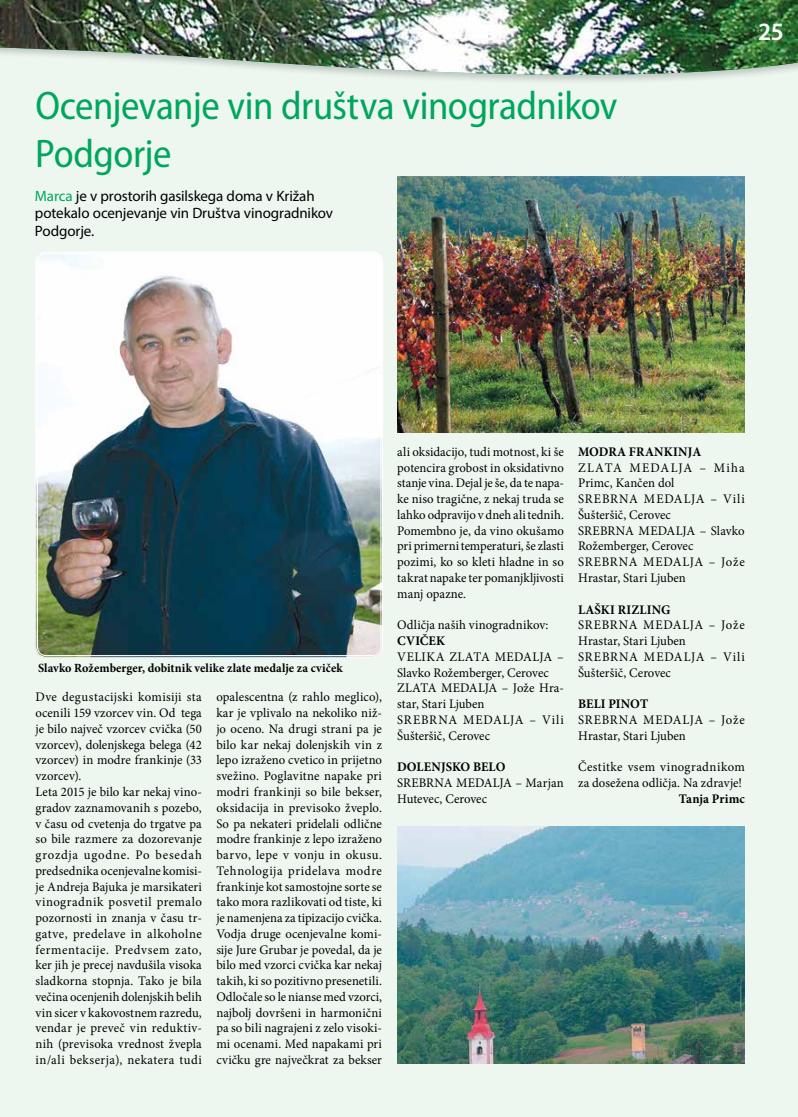
<style>
.page{position:relative;width:798px;height:1117px;background:#fff}
.page>*{position:absolute;margin:0;border:0;box-sizing:border-box;transform-origin:0 0}
.t1{font:semi-condensed 40px/48px "Myriad Pro";letter-spacing:-.015em;color:#00a65d}
.t2{font:600 25px "Myriad Pro";color:#fff}
.t3{font:15px/17.5px "Myriad Pro";letter-spacing:-.005em;color:#000}
.t4{font:13.12px/15.8px "Minion Pro";letter-spacing:.015em;color:#000}
.t5{font:700 13.12px "Minion Pro";letter-spacing:.01em;color:#000}
.t6{font:700 12.5px "Minion Pro";letter-spacing:.005em;color:#000}
.s1{color:#00a65d}
</style>
<div class="page">
<div style="left:1px;top:94px;width:796px;height:1022px;background:#edf7f0"></div>
<svg style="left:0;top:94px;width:1px;height:1022px"></svg>
<svg style="left:0;top:76px;width:797px;height:18px;background:#eaf4ed"></svg>
<img style="left:0;top:0;width:797px;height:76px">
<img style="left:35px;top:251px;width:347px;height:406px">
<div style="left:35px;top:251px;width:348px;height:406px;border:1px solid #fff;border-radius:10px"></div>
<div style="left:37px;top:253px;width:344px;height:402px;border:1px solid #fff;border-radius:9px"></div>
<img style="left:397px;top:176px;width:347px;height:256px">
<img style="left:397px;top:826px;width:347px;height:237px">
<h1 class="t1" style="left:35px;top:81px;width:583px">Ocenjevanje vin društva vinogradnikov<br>Podgorje</h1>
<p class="t3" style="left:35px;top:186px;width:299px"><span class="s1">Marca</span> je v prostorih gasilskega doma v Križah potekalo ocenjevanje vin Društva vinogradnikov<br>Podgorje.</p>
<h2 class="t2" style="left:758px;top:16px;width:27px">25</h2>
<p class="t6" style="left:38px;top:659px;width:306px">Slavko Rožemberger, dobitnik velike zlate medalje za cviček</p>
<p class="t4" style="left:35px;top:689px;width:168px">Dve degustacijski komisiji sta ocenili 159 vzorcev vin. Od tega je bilo največ vzorcev cvička (50 vzorcev), dolenjskega belega (42 vzorcev) in modre frankinje (33 vzorcev).<br>Leta 2015 je bilo kar nekaj vino&shy;gradov zaznamovanih s pozebo, v času od cvetenja do trgatve pa so bile razmere za dozorevanje grozdja ugodne. Po besedah predsednika ocenjevalne komisi&shy;je Andreja Bajuka je marsikateri vinogradnik posvetil premalo pozornosti in znanja v času tr&shy;gatve, predelave in alkoholne fermentacije. Predvsem zato, ker jih je precej navdušila visoka sladkorna stopnja. Tako je bila večina ocenjenih dolenjskih belih vin sicer v kakovostnem razredu, vendar je preveč vin reduktiv&shy;nih (previsoka vrednost žvepla in/ali bekserja), nekatera tudi</p>
<p class="t4" style="left:216px;top:689px;width:167px;text-align:justify">opalescentna (z rahlo meglico), kar je vplivalo na nekoliko niž&shy;jo oceno. Na drugi strani pa je bilo kar nekaj dolenjskih vin z lepo izraženo cvetico in prijetno svežino. Poglavitne napake pri modri frankinji so bile bekser, oksidacija in previsoko žveplo.<br>So pa nekateri pridelali odlične modre frankinje z lepo izraženo barvo, lepe v vonju in okusu.<br>Tehnologija pridelava modre frankinje kot samostojne sorte se tako mora razlikovati od tiste, ki je namenjena za tipizacijo cvička.<br>Vodja druge ocenjevalne komi&shy;sije Jure Grubar je povedal, da je bilo med vzorci cvička kar nekaj takih, ki so pozitivno presenetili.<br>Odločale so le nianse med vzorci, najbolj dovršeni in harmonični pa so bili nagrajeni z zelo visoki&shy;mi ocenami. Med napakami pri cvičku gre največkrat za bekser</p>
<p class="t4" style="left:397px;top:444px;width:168px;text-align:justify">ali oksidacijo, tudi motnost, ki še potencira grobost in oksidativno stanje vina. Dejal je še, da te napa&shy;ke niso tragične, z nekaj truda se lahko odpravijo v dneh ali tednih.<br>Pomembno je, da vino okušamo pri primerni temperaturi, še zlasti pozimi, ko so kleti hladne in so takrat napake ter pomanjkljivosti manj opazne.</p>
<p class="t4" style="left:397px;top:617px;width:153px">Odličja naših vinogradnikov:</p>
<p class="t5" style="left:397px;top:631px;width:49px">CVIČEK</p>
<p class="t4" style="left:397px;top:648px;width:168px">VELIKA ZLATA MEDALJA –<br>Slavko Rožemberger, Cerovec<br>ZLATA MEDALJA – Jože Hra&shy;star, Stari Ljuben<br>SREBRNA MEDALJA – Vili<br>Šušteršič, Cerovec</p>
<p class="t5" style="left:397px;top:757px;width:110px">DOLENJSKO BELO</p>
<p class="t4" style="left:397px;top:774px;width:168px">SREBRNA MEDALJA – Marjan<br>Hutevec, Cerovec</p>
<p class="t5" style="left:578px;top:442px;width:125px">MODRA FRANKINJA</p>
<p class="t4" style="left:578px;top:459px;width:168px">ZLATA MEDALJA – Miha<br>Primc, Kančen dol<br>SREBRNA MEDALJA – Vili<br>Šušteršič, Cerovec<br>SREBRNA MEDALJA – Slavko<br>Rožemberger, Cerovec<br>SREBRNA MEDALJA – Jože<br>Hrastar, Stari Ljuben</p>
<p class="t5" style="left:578px;top:600px;width:94px">LAŠKI RIZLING</p>
<p class="t4" style="left:578px;top:617px;width:168px">SREBRNA MEDALJA – Jože<br>Hrastar, Stari Ljuben<br>SREBRNA MEDALJA – Vili<br>Šušteršič, Cerovec</p>
<p class="t5" style="left:578px;top:694px;width:72px">BELI PINOT</p>
<p class="t4" style="left:578px;top:711px;width:168px">SREBRNA MEDALJA – Jože<br>Hrastar, Stari Ljuben</p>
<p class="t4" style="left:578px;top:759px;width:168px">Čestitke vsem vinogradnikom za dosežena odličja. Na zdravje!</p>
<p class="t5" style="left:678px;top:789px;width:67px">Tanja Primc</p>
</div>
